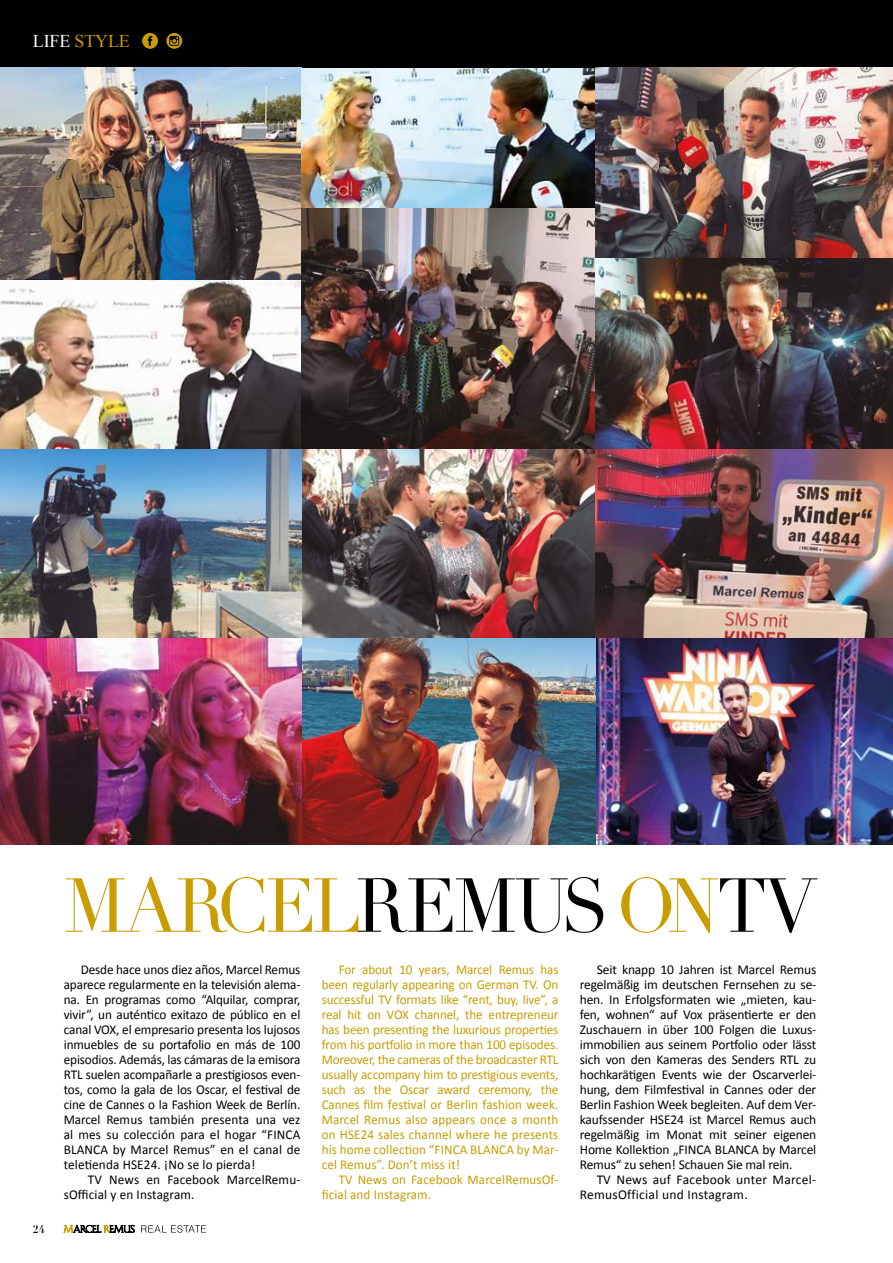
<style>
.page{position:relative;width:893px;height:1263px;background:#fff}
.page>*{position:absolute;margin:0;border:0;box-sizing:border-box;transform-origin:0 0}
.t1{font:75px "Didot";letter-spacing:-.03em;color:#c99c00;scale:.96 1}
.t2{font:18px "Times New Roman";letter-spacing:-.01em;color:#c99c00}
.t3{font:13.5px/15px "Calibri";letter-spacing:.01em;color:#000;text-align:justify}
.t4{font:13.5px/15px "Calibri";letter-spacing:.01em;color:#c99c00;text-align:justify}
.t5{font:700 10.5px "Didot";color:#000}
.s1{color:#fff}
.s2{color:#000}
</style>
<div class="page">
<div style="left:0;top:0;width:893px;height:829px;background:#000"></div>
<img style="left:301px;top:449px;width:295px;height:395px">
<img style="left:0;top:68px;width:301px;height:776px">
<img style="left:596px;top:449px;width:297px;height:395px">
<img style="left:301px;top:68px;width:592px;height:381px">
<svg style="left:64px;top:1224px;width:71px;height:9px"></svg>
<svg style="left:141px;top:1225px;width:65px;height:8px"></svg>
<svg style="left:166px;top:33px;width:16px;height:16px"></svg>
<svg style="left:169px;top:36px;width:10px;height:10px"></svg>
<svg style="left:142px;top:33px;width:16px;height:16px"></svg>
<svg style="left:148px;top:36px;width:4px;height:10px"></svg>
<h2 class="t2" style="left:33px;top:28px;width:98px"><span class="s1">LIFE</span> STYLE</h2>
<h1 class="t1" style="left:64px;top:861px;width:785px">MARCEL<span class="s2">REMUS</span> ON<span class="s2">TV</span></h1>
<p class="t5" style="left:33px;top:1222px;width:13px">24</p>
<p class="t3" style="left:64px;top:962px;width:238px;text-indent:17px">Desde hace unos diez años, Marcel Remus aparece regularmente en la televisión alema&shy;na. En programas como “Alquilar, comprar, vivir”, un auténtico exitazo de público en el canal VOX, el empresario presenta los lujosos inmuebles de su portafolio en más de 100 episodios. Además, las cámaras de la emisora RTL suelen acompañarle a prestigiosos even&shy;tos, como la gala de los Oscar, el festival de cine de Cannes o la Fashion Week de Berlín.<br>Marcel Remus también presenta una vez al mes su colección para el hogar “FINCA BLANCA by Marcel Remus” en el canal de teletienda HSE24. ¡No se lo pierda!</p>
<p class="t3" style="left:64px;top:1172px;width:238px;text-indent:24px">TV News en Facebook MarcelRemu&shy;sOfficial y en Instagram.</p>
<p class="t4" style="left:322px;top:962px;width:238px;text-indent:17px">For about 10 years, Marcel Remus has been regularly appearing on German TV. On successful TV formats like “rent, buy, live”, a real hit on VOX channel, the entrepreneur has been presenting the luxurious properties from his portfolio in more than 100 episodes.<br>Moreover, the cameras of the broadcaster RTL usually accompany him to prestigious events, such as the Oscar award ceremony, the Cannes film festival or Berlin fashion week.<br>Marcel Remus also appears once a month on HSE24 sales channel where he presents his home collection “FINCA BLANCA by Mar&shy;cel Remus”. Don’t miss it!</p>
<p class="t4" style="left:322px;top:1172px;width:238px;text-indent:17px">TV News on Facebook MarcelRemusOf&shy;ficial and Instagram.</p>
<p class="t3" style="left:580px;top:962px;width:238px;text-indent:17px">Seit knapp 10 Jahren ist Marcel Remus regelmäßig im deutschen Fernsehen zu se&shy;hen. In Erfolgsformaten wie „mieten, kau&shy;fen, wohnen“ auf Vox präsentierte er den Zuschauern in über 100 Folgen die Luxus&shy;immobilien aus seinem Portfolio oder lässt sich von den Kameras des Senders RTL zu hochkarätigen Events wie der Oscarverlei&shy;hung, dem Filmfestival in Cannes oder der Berlin Fashion Week begleiten. Auf dem Ver&shy;kaufssender HSE24 ist Marcel Remus auch regelmäßig im Monat mit seiner eigenen Home Kollektion „FINCA BLANCA by Marcel Remus“ zu sehen! Schauen Sie mal rein.</p>
<p class="t3" style="left:580px;top:1172px;width:238px;text-indent:17px">TV News auf Facebook unter Marcel-<br>RemusOfficial und Instagram.</p>
</div>
